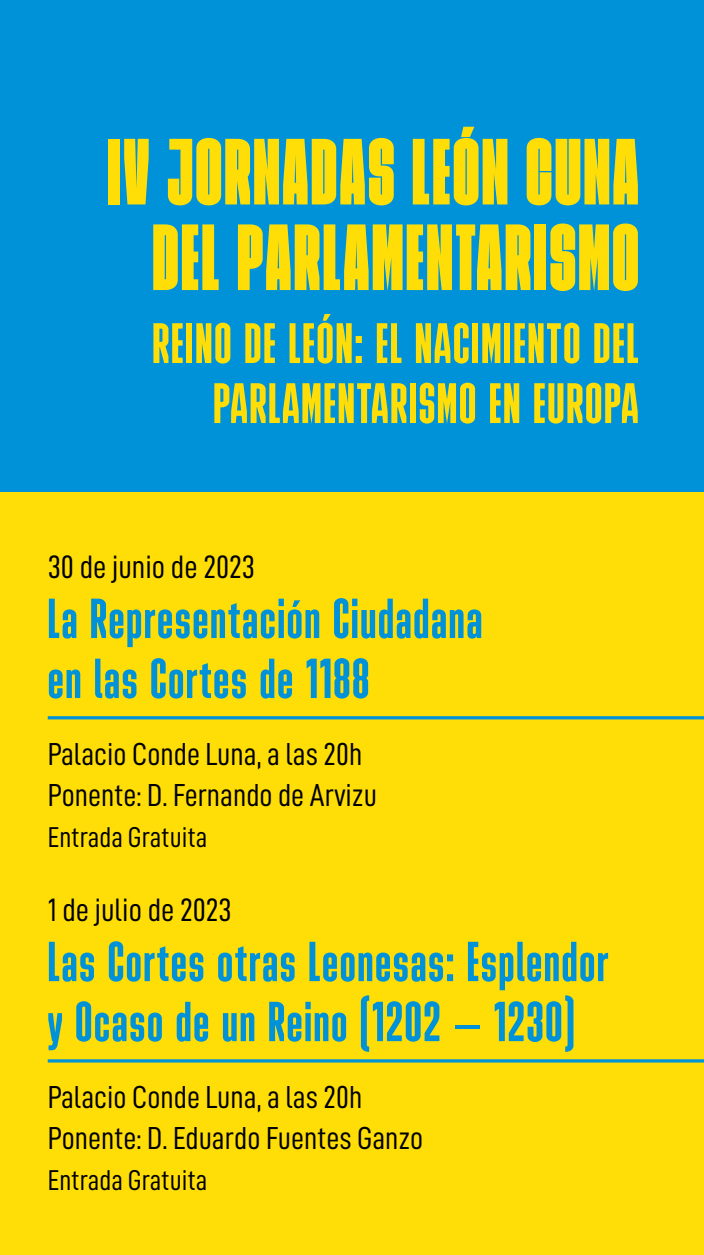
<style>
.page{position:relative;width:704px;height:1255px;background:#fff}
.page>*{position:absolute;margin:0;border:0;box-sizing:border-box;transform-origin:0 0}
.t1{font:93.75px/85.6px "Bulevar Poster";letter-spacing:.03em;color:#ffde08;text-align:center}
.t2{font:56.88px/60px "Bulevar";letter-spacing:.03em;color:#ffde08;text-align:right}
.t3{font:56.25px/60px "Bulevar";letter-spacing:.03em;color:#0092d8}
.t4{font:32.5px "D DIN Condensed";color:#000}
.t5{font:31.88px/40.9px "D DIN Condensed";color:#000}
.t6{font:28.75px "D DIN Condensed";color:#000}
.s1{font-family:"Myriad Pro"}
</style>
<div class="page">
<div style="left:0;top:0;width:703px;height:1255px;background:#ffde08"></div>
<div style="left:0;top:0;width:703px;height:492px;background:#0092d8"></div>
<hr style="left:48px;top:716px;width:655px;height:3px;background:#0092d8">
<svg style="left:48px;top:1059px;width:655px;height:4px;background:#2f9fb1"></svg>
<h1 class="t1" style="left:108px;top:131px;width:532px">IV JORNADAS LEÓN CUNA<br>DEL PARLAMENTARISMO</h1>
<h2 class="t2" style="left:152px;top:313px;width:487px">REINO DE LEÓN: EL NACIMIENTO DEL<br>PARLAMENTARISMO EN EUROPA</h2>
<p class="t4" style="left:48px;top:549px;width:209px">30 de junio de 2023</p>
<h3 class="t3" style="left:48px;top:589px;width:436px">La Representación Ciudadana en las Cortes de 1188</h3>
<p class="t5" style="left:48px;top:733px;width:331px">Palacio Conde Luna, a las 20h<br>Ponente: D. Fernando de Arvizu</p>
<p class="t6" style="left:48px;top:821px;width:161px">Entrada Gratuita</p>
<p class="t4" style="left:48px;top:892px;width:185px">1 de julio de 2023</p>
<h3 class="t3" style="left:48px;top:932px;width:561px">Las Cortes otras Leonesas: Esplendor y Ocaso de un Reino (1202 <span class="s1">–</span> 1230)</h3>
<p class="t5" style="left:48px;top:1076px;width:377px">Palacio Conde Luna, a las 20h<br>Ponente: D. Eduardo Fuentes Ganzo</p>
<p class="t6" style="left:48px;top:1164px;width:161px">Entrada Gratuita</p>
</div>
